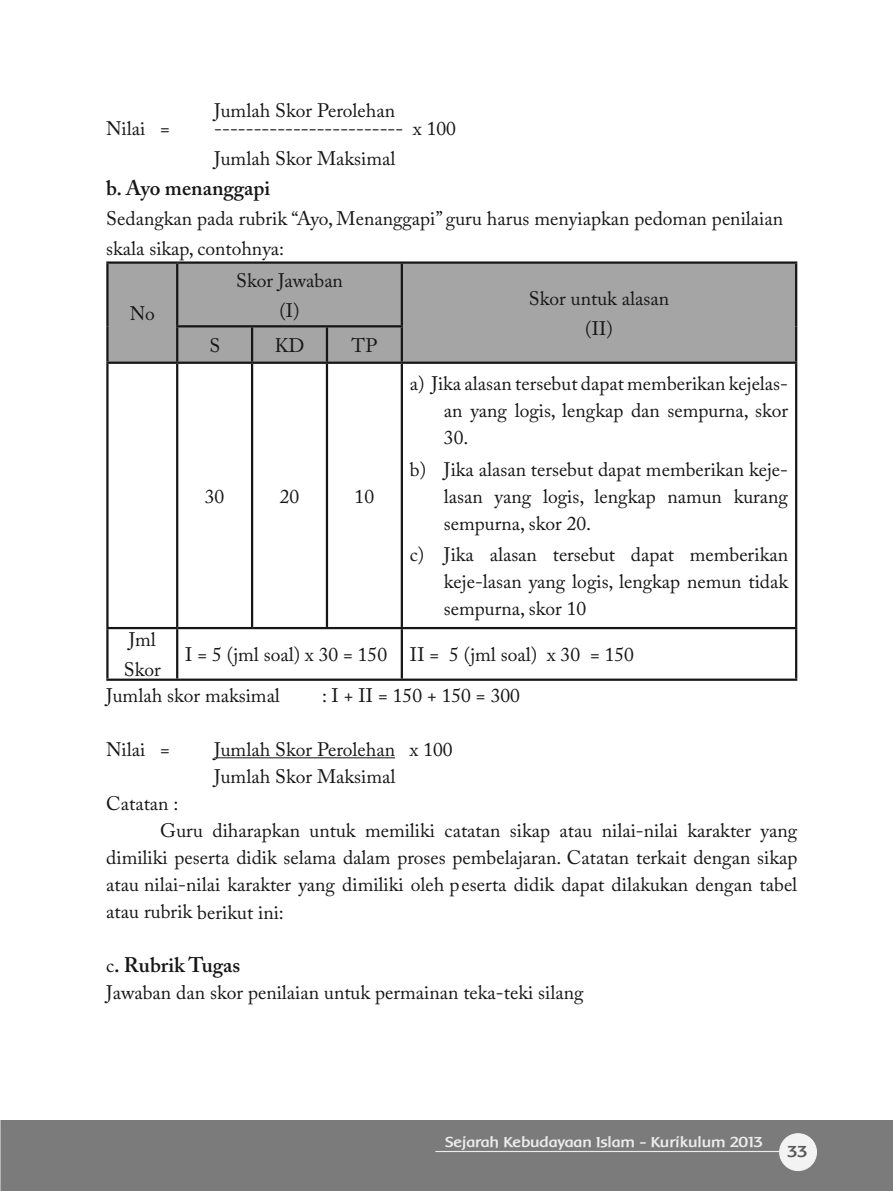
<style>
.page{position:relative;width:893px;height:1191px;background:#fff}
.page>*{position:absolute;margin:0;border:0;box-sizing:border-box;transform-origin:0 0}
.t1{font:600 21px "Adobe Caslon Pro";color:#161616}
.t2{font:19.5px/27px "Adobe Caslon Pro";color:#161616}
.t3{font:700 16.5px "Baar Metanoia";color:#585858}
.t4{font:700 15px "Baar Metanoia";color:#ececec}
.s1{font-weight:400;font-size:19.5px}
</style>
<div class="page">
<svg style="left:0;top:1120px;width:1px;height:71px"></svg>
<div style="left:2px;top:1120px;width:891px;height:71px;background:#7b7b7b"></div>
<div style="left:780px;top:1133px;width:36px;height:37px;background:#f3f3f3;border-radius:50%"></div>
<div style="left:779px;top:1133px;width:38px;height:38px;border:1px solid #f3f3f3;border-radius:50%"></div>
<hr style="left:435px;top:1151px;width:345px;height:1px;background:#ececec">
<hr style="left:214px;top:757px;width:181px;height:1px;background:#161616">
<div style="left:109px;top:264px;width:686px;height:97px;background:#a5a5a5"></div>
<svg style="left:109px;top:364px;width:686px;height:314px"></svg>
<hr style="left:106px;top:261px;width:71px;height:3px;background:#161616">
<hr style="left:106px;top:264px;width:3px;height:62px;background:#161616">
<hr style="left:106px;top:326px;width:3px;height:35px;background:#161616">
<hr style="left:177px;top:261px;width:75px;height:3px;background:#161616">
<hr style="left:176px;top:264px;width:2px;height:61px;background:#161616">
<hr style="left:252px;top:261px;width:545px;height:3px;background:#161616">
<hr style="left:401px;top:264px;width:2px;height:61px;background:#161616">
<hr style="left:795px;top:264px;width:2px;height:62px;background:#161616">
<hr style="left:795px;top:326px;width:2px;height:35px;background:#161616">
<hr style="left:176px;top:325px;width:76px;height:2px;background:#161616">
<hr style="left:176px;top:327px;width:2px;height:34px;background:#161616">
<hr style="left:252px;top:325px;width:75px;height:2px;background:#161616">
<hr style="left:251px;top:327px;width:2px;height:34px;background:#161616">
<hr style="left:327px;top:325px;width:76px;height:2px;background:#161616">
<hr style="left:326px;top:327px;width:2px;height:34px;background:#161616">
<hr style="left:401px;top:327px;width:2px;height:34px;background:#161616">
<hr style="left:106px;top:361px;width:71px;height:3px;background:#161616">
<hr style="left:106px;top:364px;width:3px;height:263px;background:#161616">
<hr style="left:177px;top:361px;width:75px;height:3px;background:#161616">
<hr style="left:176px;top:364px;width:2px;height:263px;background:#161616">
<hr style="left:252px;top:361px;width:75px;height:3px;background:#161616">
<hr style="left:251px;top:364px;width:2px;height:263px;background:#161616">
<hr style="left:327px;top:361px;width:75px;height:3px;background:#161616">
<hr style="left:326px;top:364px;width:2px;height:263px;background:#161616">
<hr style="left:402px;top:361px;width:395px;height:3px;background:#161616">
<hr style="left:401px;top:364px;width:2px;height:263px;background:#161616">
<hr style="left:795px;top:364px;width:2px;height:263px;background:#161616">
<hr style="left:106px;top:627px;width:71px;height:2px;background:#161616">
<hr style="left:106px;top:629px;width:3px;height:49px;background:#161616">
<hr style="left:177px;top:627px;width:75px;height:2px;background:#161616">
<hr style="left:176px;top:629px;width:2px;height:49px;background:#161616">
<hr style="left:252px;top:627px;width:545px;height:2px;background:#161616">
<hr style="left:401px;top:629px;width:2px;height:49px;background:#161616">
<hr style="left:795px;top:629px;width:2px;height:49px;background:#161616">
<hr style="left:106px;top:678px;width:691px;height:3px;background:#161616">
<p class="t2" style="left:214px;top:100px;width:182px">Jumlah Skor Perolehan</p>
<p class="t2" style="left:106px;top:118px;width:65px">Nilai =</p>
<p class="t2" style="left:214px;top:116px;width:243px;line-height:30px">------------------------ x 100<br>Jumlah Skor Maksimal</p>
<p class="t1" style="left:106px;top:180px;width:165px">b. Ayo menanggapi</p>
<p class="t2" style="left:106px;top:206px;width:678px;line-height:30px">Sedangkan pada rubrik “Ayo, Menanggapi” guru harus menyiapkan pedoman penilaian skala sikap, contohnya:</p>
<p class="t2" style="left:130px;top:302px;width:27px">No</p>
<p class="t2" style="left:236px;top:267px;width:108px;line-height:30px;text-align:center">Skor Jawaban (I)</p>
<p class="t2" style="left:209px;top:334px;width:12px">S</p>
<p class="t2" style="left:275px;top:334px;width:31px">KD</p>
<p class="t2" style="left:352px;top:334px;width:27px">TP</p>
<p class="t2" style="left:205px;top:485px;width:21px">30</p>
<p class="t2" style="left:280px;top:485px;width:21px">20</p>
<p class="t2" style="left:355px;top:485px;width:21px">10</p>
<p class="t2" style="left:529px;top:286px;width:142px;line-height:30px;text-align:center">Skor untuk alasan (II)</p>
<p class="t2" style="left:444px;top:373px;width:346px;text-align:justify;text-indent:-34px">a) Jika alasan tersebut dapat memberikan kejelas&shy;an yang logis, lengkap dan sempurna, skor 30.</p>
<p class="t2" style="left:444px;top:458px;width:346px;text-align:justify;text-indent:-34px">b) Jika alasan tersebut dapat memberikan keje&shy;lasan yang logis, lengkap namun kurang sempurna, skor 20.</p>
<p class="t2" style="left:444px;top:543px;width:346px;text-align:justify;text-indent:-34px">c) Jika alasan tersebut dapat memberikan keje-lasan yang logis, lengkap nemun tidak sempurna, skor 10</p>
<p class="t2" style="left:124px;top:627px;width:39px;line-height:30px">Jml<br>Skor</p>
<p class="t2" style="left:106px;top:636px;width:529px;line-height:40.8px;text-indent:79px">I = 5 (jml soal) x 30 = 150 II = 5 (jml soal) x 30 = 150<br>Jumlah skor maksimal</p>
<p class="t2" style="left:322px;top:684px;width:199px">: I + II = 150 + 150 = 300</p>
<p class="t2" style="left:106px;top:738px;width:65px">Nilai =</p>
<p class="t2" style="left:214px;top:738px;width:240px">Jumlah Skor Perolehan x 100<br>Jumlah Skor Maksimal</p>
<p class="t2" style="left:106px;top:792px;width:74px">Catatan :</p>
<p class="t2" style="left:160px;top:819px;width:638px">Guru diharapkan untuk memiliki catatan sikap atau nilai-nilai karakter yang</p>
<p class="t2" style="left:106px;top:846px;width:693px">dimiliki peserta didik selama dalam proses pembelajaran. Catatan terkait dengan sikap</p>
<p class="t2" style="left:106px;top:873px;width:692px">atau nilai-nilai karakter yang dimiliki oleh peserta didik dapat dilakukan dengan tabel</p>
<p class="t2" style="left:106px;top:901px;width:179px">atau rubrik berikut ini:</p>
<p class="t1" style="left:106px;top:957px;width:135px"><span class="s1">c</span>. Rubrik Tugas</p>
<p class="t2" style="left:106px;top:981px;width:479px">Jawaban dan skor penilaian untuk permainan teka-teki silang</p>
<p class="t4" style="left:445px;top:1134px;width:319px">Sejarah Kebudayaan Islam - Kurikulum 2013</p>
<p class="t3" style="left:787px;top:1143px;width:22px">33</p>
</div>
